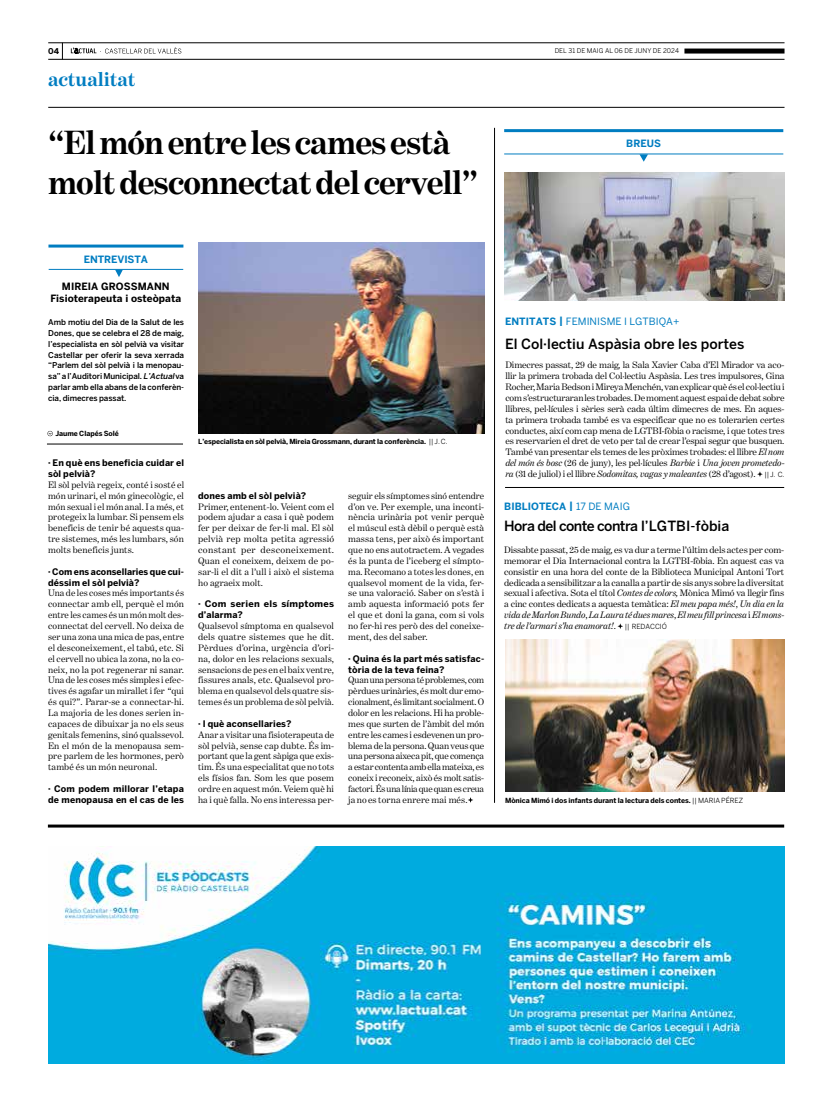
<style>
.page{position:relative;width:820px;height:1106px;background:#fff}
.page>*{position:absolute;margin:0;border:0;box-sizing:border-box;transform-origin:0 0}
.t1{font:700 34px/40px "Benton Modern One";letter-spacing:-.025em;color:#000}
.t2{font:700 20px "Benton Modern One";letter-spacing:-.005em;color:#007dc1}
.t3{font:500 14px "Benton Sans";color:#000}
.t4{font:500 14px "Benton Sans";letter-spacing:-.04em;color:#000}
.t5{font:700 10px/12px "Benton Sans";letter-spacing:.005em;color:#000;text-align:center}
.t6{font:700 10px "Benton Sans";letter-spacing:.005em;color:#007dc1}
.t7{font:10px "Benton Sans";letter-spacing:.005em;color:#007dc1}
.t8{font:9.5px/10.9px "Benton Modern One";letter-spacing:.01em;color:#000;text-align:justify}
.t9{font:700 9px/10.9px "Benton Sans";letter-spacing:.01em;color:#000}
.t10{font:500 8px/10.9px "Benton Sans";letter-spacing:-.01em;color:#000;text-align:justify}
.t11{font:700 8px "Benton Sans";color:#000}
.t12{font:700 7px "Benton Sans";letter-spacing:-.01em;color:#000}
.t13{font:6.5px "Benton Sans";letter-spacing:.005em;color:#000}
.s1{font-style:italic}
.s2{font-weight:400}
.s3{font-weight:700}
.s4{font-family:"Benton Sans";font-size:7px}
</style>
<div class="page">
<svg style="left:62px;top:44px;width:1px;height:15px"></svg>
<hr style="left:48px;top:107px;width:736px;height:1px;background:#000">
<hr style="left:48px;top:43px;width:736px;height:1px;background:#000">
<hr style="left:48px;top:59px;width:736px;height:1px;background:#000">
<div style="left:684px;top:49px;width:100px;height:5px;background:#000"></div>
<svg style="left:71px;top:47px;width:110px;height:7px"></svg>
<hr style="left:603px;top:0;width:150px;height:1px;background:#000">
<hr style="left:48px;top:824px;width:735px;height:3px;background:#000">
<img style="left:505px;top:640px;width:278px;height:152px">
<svg style="left:757px;top:471px;width:5px;height:6px"></svg>
<hr style="left:504px;top:129px;width:279px;height:3px;background:#007dc1">
<img style="left:504px;top:173px;width:280px;height:127px">
<svg style="left:617px;top:623px;width:6px;height:6px"></svg>
<hr style="left:504px;top:154px;width:279px;height:1px;background:#007dc1">
<svg style="left:639px;top:154px;width:8px;height:8px"></svg>
<hr style="left:505px;top:487px;width:278px;height:1px;background:#000">
<hr style="left:494px;top:128px;width:1px;height:674px;background:#000">
<img style="left:198px;top:242px;width:286px;height:191px">
<svg style="left:47px;top:431px;width:6px;height:5px"></svg>
<hr style="left:47px;top:443px;width:136px;height:1px;background:#000">
<hr style="left:48px;top:244px;width:135px;height:3px;background:#007dc1">
<hr style="left:49px;top:269px;width:134px;height:1px;background:#007dc1">
<svg style="left:115px;top:270px;width:8px;height:7px"></svg>
<svg style="left:468px;top:797px;width:5px;height:5px"></svg>
<img style="left:48px;top:846px;width:736px;height:217px">
<p class="t11" style="left:48px;top:46px;width:13px">04</p>
<p class="t13" style="left:554px;top:47px;width:126px">DEL 31 DE MAIG AL 06 DE JUNY DE 2024</p>
<h2 class="t2" style="left:48px;top:68px;width:89px">actualitat</h2>
<h1 class="t1" style="left:48px;top:122px;width:431px">“El món entre les cames està molt desconnectat del cervell”</h1>
<p class="t6" style="left:626px;top:138px;width:36px">BREUS</p>
<p class="t6" style="left:84px;top:253px;width:66px">ENTREVISTA</p>
<p class="t5" style="left:50px;top:280px;width:132px">MIREIA GROSSMANN<br>Fisioterapeuta i osteòpata</p>
<p class="t10" style="left:48px;top:316px;width:137px">Amb motiu del Dia de la Salut de les Dones, que se celebra el 28 de maig, l’especialista en sòl pelvià va visitar Castellar per oferir la seva xerrada “Parlem del sòl pelvià i la menopau&shy;sa” a l’Auditori Municipal. <span class="s1">L’Actual</span>va parlar amb ella abans de la conferèn&shy;cia, dimecres passat.</p>
<p class="t12" style="left:55px;top:429px;width:65px">Jaume Clapés Solé</p>
<p class="t9" style="left:48px;top:457px;width:137px">· En què ens beneficia cuidar el sòl pelvià?</p>
<p class="t8" style="left:48px;top:479px;width:137px">El sòl pelvià regeix, conté i sosté el món urinari, el món ginecològic, el món sexual i el món anal. I a més, et protegeix la lumbar. Si pensem els beneficis de tenir bé aquests qua&shy;tre sistemes, més les lumbars, són molts beneficis junts.</p>
<p class="t9" style="left:48px;top:566px;width:137px">· Com ens aconsellaries que cui&shy;déssim el sòl pelvià?</p>
<p class="t8" style="left:48px;top:588px;width:137px">Una de les coses més importants és connectar amb ell, perquè el món entre les cames és un món molt des&shy;connectat del cervell. No deixa de ser una zona una mica de pas, entre el desconeixement, el tabú, etc. Si el cervell no ubica la zona, no la co&shy;neix, no la pot regenerar ni sanar.<br>Una de les coses més simples i efec&shy;tives és agafar un mirallet i fer “qui és qui?”. Parar-se a connectar-hi.<br>La majoria de les dones serien in&shy;capaces de dibuixar ja no els seus genitals femenins, sinó qualssevol.<br>En el món de la menopausa sem&shy;pre parlem de les hormones, però també és un món neuronal.</p>
<p class="t9" style="left:48px;top:783px;width:137px">· Com podem millorar l’etapa de menopausa en el cas de les</p>
<p class="t12" style="left:198px;top:437px;width:251px">L’especialista en sòl pelvià, Mireia Grossmann, durant la conferència. <span class="s2">|| J. C.</span></p>
<p class="t9" style="left:198px;top:490px;width:110px">dones amb el sòl pelvià?</p>
<p class="t8" style="left:198px;top:501px;width:137px">Primer, entenent-lo. Veient com el podem ajudar a casa i què podem fer per deixar de fer-li mal. El sòl pelvià rep molta petita agressió constant per desconeixement.<br>Quan el coneixem, deixem de po&shy;sar-li el dit a l’ull i això el sistema ho agraeix molt.</p>
<p class="t9" style="left:198px;top:598px;width:137px">· Com serien els símptomes d’alarma?</p>
<p class="t8" style="left:198px;top:620px;width:137px">Qualsevol símptoma en qualsevol dels quatre sistemes que he dit.<br>Pèrdues d’orina, urgència d’ori&shy;na, dolor en les relacions sexuals, sensacions de pes en el baix ventre, fissures anals, etc. Qualsevol pro&shy;blema en qualsevol dels quatre sis&shy;temes és un problema de sòl pelvià.</p>
<p class="t9" style="left:198px;top:718px;width:95px">· I què aconsellaries?</p>
<p class="t8" style="left:198px;top:729px;width:137px">Anar a visitar una fisioterapeuta de sòl pelvià, sense cap dubte. És im&shy;portant que la gent sàpiga que exis&shy;tim. És una especialitat que no tots els físios fan. Som les que posem ordre en aquest món. Veiem què hi ha i què falla. No ens interessa per-</p>
<p class="t8" style="left:348px;top:490px;width:137px">seguir els símptomes sinó entendre d’on ve. Per exemple, una inconti&shy;nència urinària pot venir perquè el múscul està dèbil o perquè està massa tens, per això és important que no ens autotractem. A vegades és la punta de l’iceberg el símpto&shy;ma. Recomano a totes les dones, en qualsevol moment de la vida, fer&shy;se una valoració. Saber on s’està i amb aquesta informació pots fer el que et doni la gana, com si vols no fer-hi res però des del coneixe&shy;ment, des del saber.</p>
<p class="t9" style="left:348px;top:653px;width:137px">· Quina és la part més satisfac&shy;tòria de la teva feina?</p>
<p class="t8" style="left:348px;top:674px;width:137px">Quan una persona té problemes, com pèrdues urinàries, és molt dur emo&shy;cionalment, és limitant socialment. O dolor en les relacions. Hi ha proble&shy;mes que surten de l’àmbit del món entre les cames i esdevenen un pro&shy;blema de la persona. Quan veus que una persona aixeca pit, que comença a estar contenta amb ella mateixa, es coneix i reconeix, això és molt satis&shy;factori. És una línia que quan es creua ja no es torna enrere mai més.</p>
<p class="t7" style="left:505px;top:315px;width:176px"><span class="s3">ENTITATS |</span> FEMINISME I LGTBIQA+</p>
<h3 class="t3" style="left:505px;top:335px;width:241px">El Col·lectiu Aspàsia obre les portes</h3>
<p class="t8" style="left:505px;top:360px;width:280px">Dimecres passat, 29 de maig, la Sala Xavier Caba d’El Mirador va aco&shy;llir la primera trobada del Col·lectiu Aspàsia. Les tres impulsores, Gina Rocher, Maria Bedson i Mireya Menchén, van explicar què és el col·lectiu i com s’estructuraran les trobades. De moment aquest espai de debat sobre llibres, pel·lícules i sèries serà cada últim dimecres de mes. En aques&shy;ta primera trobada també es va especificar que no es tolerarien certes conductes, així com cap mena de LGTBI-fòbia o racisme, i que totes tres es reservarien el dret de veto per tal de crear l’espai segur que busquen.<br>També van presentar els temes de les pròximes trobades: el llibre <span class="s1">El nom del món és bosc</span> (26 de juny), les pel·lícules <span class="s1">Barbie</span> i <span class="s1">Una joven prometedo&shy;ra</span> (31 de juliol) i el llibre <span class="s1">Sodomitas, vagas y maleantes</span> (28 d’agost). <span class="s4">|| J. C.</span></p>
<p class="t6" style="left:504px;top:500px;width:127px">BIBLIOTECA | <span class="s2">17 DE MAIG</span></p>
<h3 class="t4" style="left:504px;top:517px;width:226px">Hora del conte contra l’LGTBI-fòbia</h3>
<p class="t8" style="left:504px;top:544px;width:281px">Dissabte passat, 25 de maig, es va dur a terme l’últim dels actes per com&shy;memorar el Dia Internacional contra la LGTBI-fòbia. En aquest cas va consistir en una hora del conte de la Biblioteca Municipal Antoni Tort dedicada a sensibilitzar a la canalla a partir de sis anys sobre la diversitat sexual i afectiva. Sota el títol <span class="s1">Contes de colors,</span> Mònica Mimó va llegir fins a cinc contes dedicats a aquesta temàtica: <span class="s1">El meu papa més!</span>, <span class="s1">Un dia en la vida de Marlon Bundo</span>, <span class="s1">La Laura té dues mares</span>, <span class="s1">El meu fill princesa</span> i <span class="s1">El mons&shy;tre de l’armari s’ha enamorat!</span>. <span class="s4">|| REDACCIÓ</span></p>
<p class="t12" style="left:505px;top:796px;width:239px">Mònica Mimó i dos infants durant la lectura dels contes. <span class="s2">|| MARIA PÉREZ</span></p>
</div>
